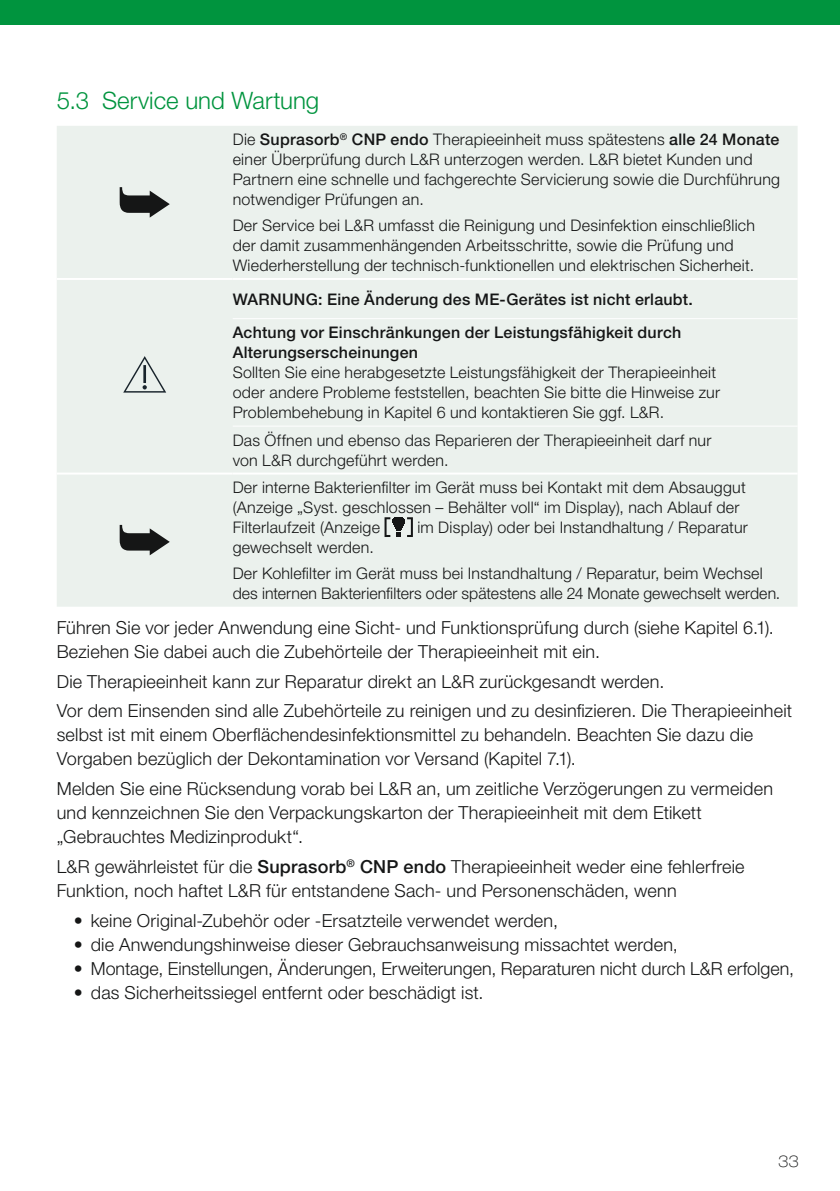
<style>
.page{position:relative;width:840px;height:1191px;background:#fff}
.page>*{position:absolute;margin:0;border:0;box-sizing:border-box;transform-origin:0 0}
.t1{font:300 24px "Helvetica Neue LT Pro";color:#00943e}
.t2{font:300 18px/24px "Helvetica Neue LT Pro";letter-spacing:.01em;color:#151616}
.t3{font:300 16px/20px "Helvetica Neue LT Pro";letter-spacing:.015em;color:#151616}
.t4{font:500 16px/33.6px "Helvetica Neue LT Pro";letter-spacing:.015em;color:#151616}
.t5{font:100 expanded 16px "Helvetica Neue LT Pro";color:#151616}
.s1{font-weight:500}
</style>
<div class="page">
<div style="left:0;top:0;width:839px;height:24px;background:#00943e"></div>
<div style="left:57px;top:126px;width:740px;height:480px;background:#ebf1ed"></div>
<hr style="left:57px;top:278px;width:175px;height:2px;background:#fff">
<hr style="left:232px;top:278px;width:565px;height:2px;background:#fff">
<hr style="left:57px;top:472px;width:175px;height:2px;background:#fff">
<hr style="left:232px;top:472px;width:565px;height:2px;background:#fff">
<hr style="left:232px;top:318px;width:565px;height:1px;background:#fff">
<hr style="left:232px;top:425px;width:565px;height:1px;background:#fff">
<svg style="left:120px;top:187px;width:50px;height:31px;background:#7c807e"></svg>
<svg style="left:123px;top:356px;width:43px;height:36px;background:#ced4d2"></svg>
<svg style="left:120px;top:525px;width:50px;height:30px"></svg>
<svg style="left:384px;top:517px;width:28px;height:20px"></svg>
<h1 class="t1" style="left:57px;top:86px;width:264px">5.3 Service und Wartung</h1>
<p class="t3" style="left:232px;top:129px;width:548px">Die <span class="s1">Suprasorb</span><sup>®</sup> <span class="s1">CNP endo</span> Therapieeinheit muss spätestens <span class="s1">alle 24 Monate </span>einer Überprüfung durch L&amp;R unterzogen werden. L&amp;R bietet Kunden und Partnern eine schnelle und fachgerechte Servicierung sowie die Durchführung notwendiger Prüfungen an.</p>
<p class="t3" style="left:232px;top:215px;width:523px">Der Service bei L&amp;R umfasst die Reinigung und Desinfektion einschließlich der damit zusammenhängenden Arbeitsschritte, sowie die Prüfung und<br>Wiederherstellung der technisch-funktionellen und elektrischen Sicherheit.</p>
<p class="t4" style="left:232px;top:282px;width:461px">WARNUNG: Eine Änderung des ME-Gerätes ist nicht erlaubt.<br>Achtung vor Einschränkungen der Leistungsfähigkeit durch</p>
<p class="t4" style="left:232px;top:335px;width:187px">Alterungserscheinungen</p>
<p class="t3" style="left:232px;top:362px;width:488px">Sollten Sie eine herabgesetzte Leistungsfähigkeit der Therapieeinheit oder andere Probleme feststellen, beachten Sie bitte die Hinweise zur<br>Problembehebung in Kapitel 6 und kontaktieren Sie ggf. L&amp;R.</p>
<p class="t3" style="left:232px;top:429px;width:480px">Das Öffnen und ebenso das Reparieren der Therapieeinheit darf nur von L&amp;R durchgeführt werden.</p>
<p class="t3" style="left:232px;top:477px;width:514px">Der interne Bakterienfilter im Gerät muss bei Kontakt mit dem Absauggut (Anzeige „Syst. geschlossen – Behälter voll“ im Display), nach Ablauf der<br>Filterlaufzeit (Anzeige</p>
<p class="t3" style="left:417px;top:517px;width:332px">im Display) oder bei Instandhaltung / Reparatur</p>
<p class="t3" style="left:232px;top:534px;width:531px;line-height:25.6px">gewechselt werden.<br>Der Kohlefilter im Gerät muss bei Instandhaltung / Reparatur, beim Wechsel</p>
<p class="t3" style="left:232px;top:582px;width:549px">des internen Bakterienfilters oder spätestens alle 24 Monate gewechselt werden.</p>
<p class="t2" style="left:57px;top:615px;width:718px">Führen Sie vor jeder Anwendung eine Sicht- und Funktionsprüfung durch (siehe Kapitel 6.1).<br>Beziehen Sie dabei auch die Zubehörteile der Therapieeinheit mit ein.</p>
<p class="t2" style="left:57px;top:666px;width:736px;line-height:29.6px">Die Therapieeinheit kann zur Reparatur direkt an L&amp;R zurückgesandt werden.<br>Vor dem Einsenden sind alle Zubehörteile zu reinigen und zu desinfizieren. Die Therapieeinheit</p>
<p class="t2" style="left:57px;top:722px;width:697px">selbst ist mit einem Oberflächendesinfektionsmittel zu behandeln. Beachten Sie dazu die<br>Vorgaben bezüglich der Dekontamination vor Versand (Kapitel 7.1).</p>
<p class="t2" style="left:57px;top:776px;width:717px">Melden Sie eine Rücksendung vorab bei L&amp;R an, um zeitliche Verzögerungen zu vermeiden und kennzeichnen Sie den Verpackungskarton der Therapieeinheit mit dem Etikett „Gebrauchtes Medizinprodukt“.</p>
<p class="t2" style="left:57px;top:854px;width:689px">L&amp;R gewährleistet für die <span class="s1">Suprasorb</span><sup>®</sup> <span class="s1">CNP endo</span> Therapieeinheit weder eine fehlerfreie<br>Funktion, noch haftet L&amp;R für entstandene Sach- und Personenschäden, wenn</p>
<p class="t2" style="left:74px;top:907px;width:485px">• keine Original-Zubehör oder -Ersatzteile verwendet werden,</p>
<p class="t2" style="left:74px;top:931px;width:605px">• die Anwendungshinweise dieser Gebrauchsanweisung missachtet werden,</p>
<p class="t2" style="left:74px;top:955px;width:721px">• Montage, Einstellungen, Änderungen, Erweiterungen, Reparaturen nicht durch L&amp;R erfolgen,</p>
<p class="t2" style="left:74px;top:979px;width:411px">• das Sicherheitssiegel entfernt oder beschädigt ist.</p>
<p class="t5" style="left:777px;top:1151px;width:22px">33</p>
</div>
